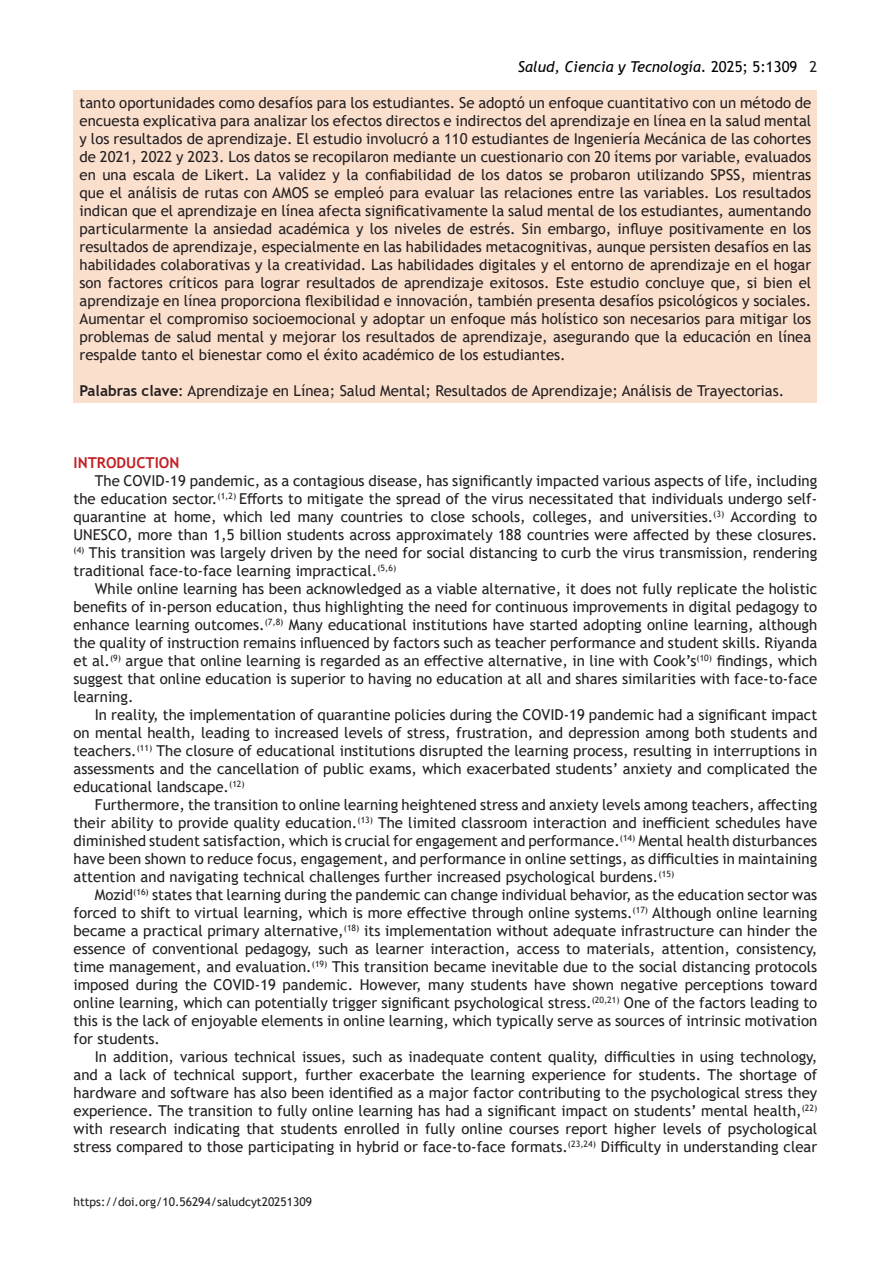
<style>
.page{position:relative;width:893px;height:1263px;background:#fff}
.page>*{position:absolute;margin:0;border:0;box-sizing:border-box;transform-origin:0 0}
.t1{font:15px/18px "Trebuchet MS";color:#231f20;text-align:justify}
.t2{font:italic 15px "Trebuchet MS";color:#000}
.t3{font:700 15px "Trebuchet MS";color:#c22025}
.t4{font:12px "Trebuchet MS";color:#231f20}
.s1{font-style:normal}
.s2{font-style:normal;color:#231f20}
.s3{font-weight:700}
</style>
<div class="page">
<div style="left:74px;top:90px;width:743px;height:312px;background:#fbdfcd"></div>
<p class="t2" style="left:518px;top:58px;width:301px">Salud, Ciencia y Tecnología. <span class="s1">2025; 5:1309</span> <span class="s2">2</span></p>
<p class="t1" style="left:80px;top:94px;width:733px">tanto oportunidades como desafíos para los estudiantes. Se adoptó un enfoque cuantitativo con un método de encuesta explicativa para analizar los efectos directos e indirectos del aprendizaje en línea en la salud mental y los resultados de aprendizaje. El estudio involucró a 110 estudiantes de Ingeniería Mecánica de las cohortes de 2021, 2022 y 2023. Los datos se recopilaron mediante un cuestionario con 20 ítems por variable, evaluados en una escala de Likert. La validez y la confiabilidad de los datos se probaron utilizando SPSS, mientras que el análisis de rutas con AMOS se empleó para evaluar las relaciones entre las variables. Los resultados indican que el aprendizaje en línea afecta significativamente la salud mental de los estudiantes, aumentando particularmente la ansiedad académica y los niveles de estrés. Sin embargo, influye positivamente en los resultados de aprendizaje, especialmente en las habilidades metacognitivas, aunque persisten desafíos en las habilidades colaborativas y la creatividad. Las habilidades digitales y el entorno de aprendizaje en el hogar son factores críticos para lograr resultados de aprendizaje exitosos. Este estudio concluye que, si bien el aprendizaje en línea proporciona flexibilidad e innovación, también presenta desafíos psicológicos y sociales.<br>Aumentar el compromiso socioemocional y adoptar un enfoque más holístico son necesarios para mitigar los problemas de salud mental y mejorar los resultados de aprendizaje, asegurando que la educación en línea respalde tanto el bienestar como el éxito académico de los estudiantes.</p>
<p class="t1" style="left:80px;top:382px;width:706px"><span class="s3">Palabras clave</span>: Aprendizaje en Línea; Salud Mental; Resultados de Aprendizaje; Análisis de Trayectorias.</p>
<p class="t3" style="left:74px;top:453px;width:107px">INTRODUCTION</p>
<p class="t1" style="left:74px;top:472px;width:745px;text-indent:21px">The COVID-19 pandemic, as a contagious disease, has significantly impacted various aspects of life, including the education sector.<sup>(1,2)</sup> Efforts to mitigate the spread of the virus necessitated that individuals undergo self&shy;quarantine at home, which led many countries to close schools, colleges, and universities.<sup>(3)</sup> According to UNESCO, more than 1,5 billion students across approximately 188 countries were affected by these closures. <sup>(4)</sup> This transition was largely driven by the need for social distancing to curb the virus transmission, rendering traditional face-to-face learning impractical.<sup>(5,6)</sup></p>
<p class="t1" style="left:74px;top:580px;width:745px;text-indent:21px">While online learning has been acknowledged as a viable alternative, it does not fully replicate the holistic benefits of in-person education, thus highlighting the need for continuous improvements in digital pedagogy to enhance learning outcomes.<sup>(7,8)</sup> Many educational institutions have started adopting online learning, although the quality of instruction remains influenced by factors such as teacher performance and student skills. Riyanda et al.<sup>(9)</sup> argue that online learning is regarded as an effective alternative, in line with Cook’s<sup>(10)</sup> findings, which suggest that online education is superior to having no education at all and shares similarities with face-to-face learning.</p>
<p class="t1" style="left:74px;top:706px;width:745px;text-indent:21px">In reality, the implementation of quarantine policies during the COVID-19 pandemic had a significant impact on mental health, leading to increased levels of stress, frustration, and depression among both students and teachers.<sup>(11)</sup> The closure of educational institutions disrupted the learning process, resulting in interruptions in assessments and the cancellation of public exams, which exacerbated students’ anxiety and complicated the educational landscape.<sup>(12)</sup></p>
<p class="t1" style="left:74px;top:796px;width:745px;text-indent:21px">Furthermore, the transition to online learning heightened stress and anxiety levels among teachers, affecting their ability to provide quality education.<sup>(13)</sup> The limited classroom interaction and inefficient schedules have diminished student satisfaction, which is crucial for engagement and performance.<sup>(14)</sup> Mental health disturbances have been shown to reduce focus, engagement, and performance in online settings, as difficulties in maintaining attention and navigating technical challenges further increased psychological burdens.<sup>(15)</sup></p>
<p class="t1" style="left:74px;top:886px;width:745px;text-indent:21px">Mozid<sup>(16)</sup> states that learning during the pandemic can change individual behavior, as the education sector was forced to shift to virtual learning, which is more effective through online systems.<sup>(17)</sup> Although online learning became a practical primary alternative,<sup>(18)</sup> its implementation without adequate infrastructure can hinder the essence of conventional pedagogy, such as learner interaction, access to materials, attention, consistency, time management, and evaluation.<sup>(19)</sup> This transition became inevitable due to the social distancing protocols imposed during the COVID-19 pandemic. However, many students have shown negative perceptions toward online learning, which can potentially trigger significant psychological stress.<sup>(20,21)</sup> One of the factors leading to this is the lack of enjoyable elements in online learning, which typically serve as sources of intrinsic motivation for students.</p>
<p class="t1" style="left:74px;top:1048px;width:745px;text-indent:21px">In addition, various technical issues, such as inadequate content quality, difficulties in using technology, and a lack of technical support, further exacerbate the learning experience for students. The shortage of hardware and software has also been identified as a major factor contributing to the psychological stress they experience. The transition to fully online learning has had a significant impact on students’ mental health,<sup>(22) </sup>with research indicating that students enrolled in fully online courses report higher levels of psychological stress compared to those participating in hybrid or face-to-face formats.<sup>(23,24)</sup> Difficulty in understanding clear</p>
<p class="t4" style="left:74px;top:1194px;width:240px">https://doi.org/10.56294/saludcyt20251309</p>
</div>
